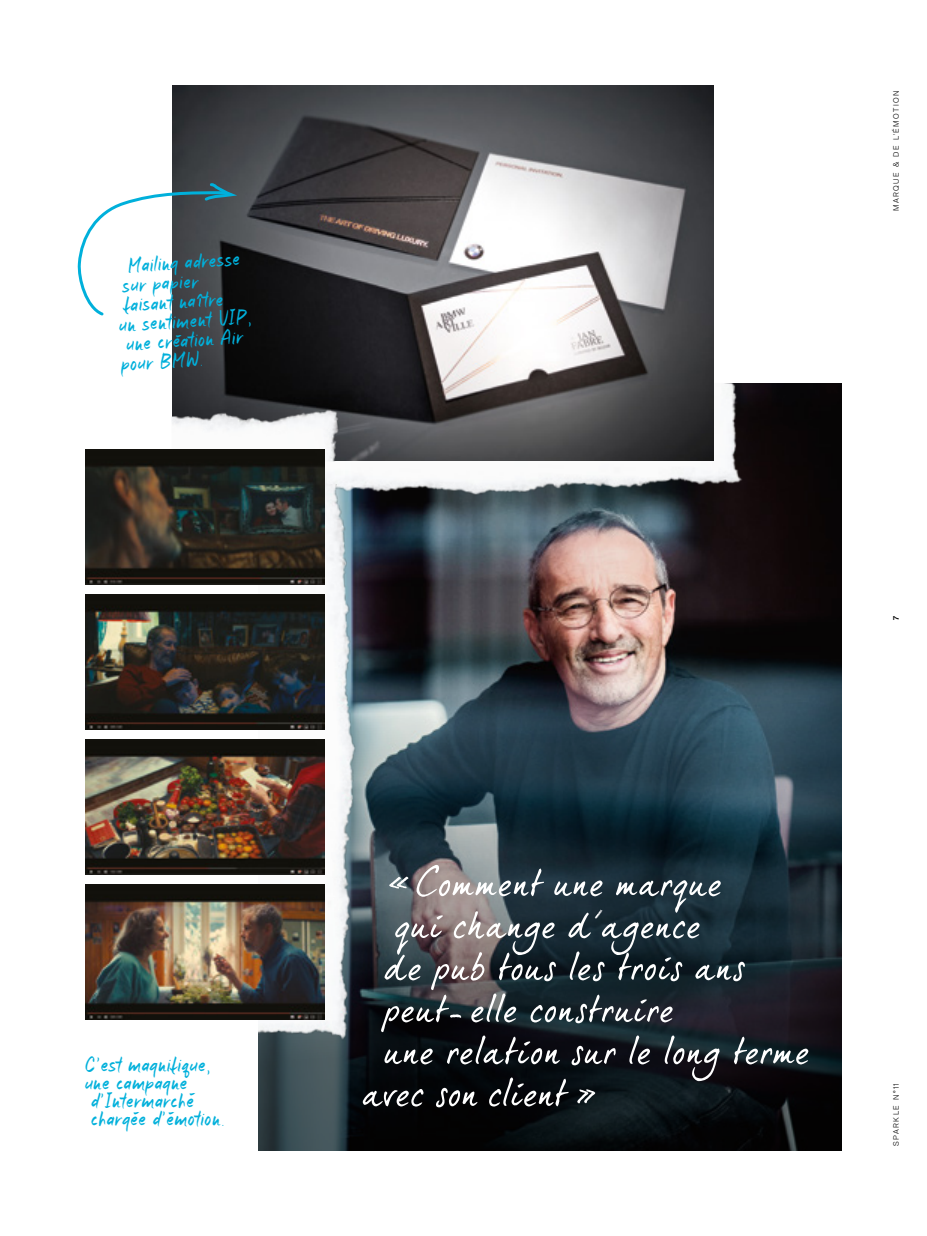
<style>
.page{position:relative;width:927px;height:1236px;background:#fff}
.page>*{position:absolute;margin:0;border:0;box-sizing:border-box;transform-origin:0 0}
.t1{font:22.5px/19.5px "Marker Mark";letter-spacing:.03em;color:#00b0db}
.t2{font:300 7.5px "Suisse Intl";letter-spacing:.2em;color:#000}
.t3{font:600 7.5px "Suisse Intl";color:#000}
</style>
<div class="page">
<img style="left:432px;top:384px;width:410px;height:228px">
<svg style="left:258px;top:612px;width:584px;height:538px;background:#2d3840"></svg>
<img style="left:332px;top:383px;width:461px;height:194px">
<img style="left:172px;top:85px;width:542px;height:375px">
<img style="left:172px;top:391px;width:189px;height:70px">
<img style="left:257px;top:477px;width:175px;height:620px">
<svg style="left:77px;top:182px;width:166px;height:136px"></svg>
<img style="left:85px;top:449px;width:240px;height:135px">
<img style="left:85px;top:594px;width:240px;height:135px">
<img style="left:85px;top:739px;width:240px;height:135px">
<img style="left:85px;top:884px;width:240px;height:135px">
<svg style="left:363px;top:864px;width:445px;height:243px;background:#343c43"></svg>
<p class="t1" style="left:115px;top:257px;width:135px;text-indent:12px;rotate:-3deg">Mailing adresse sur papier<br>faisant na^tre<br>un sentiment VIP, une creation Air pour BMW.</p>
<p class="t1" style="left:175px;top:326px;width:9px">-</p>
<p class="t1" style="left:85px;top:1056px;width:142px;line-height:18px">C'est magnifique, une campagne d'Intermarche chargee d'emotion.</p>
<p class="t1" style="left:189px;top:1084px;width:9px">-</p>
<p class="t1" style="left:133px;top:1103px;width:44px">- -</p>
<p class="t2" style="left:892px;top:211px;width:122px;rotate:-90deg">MARQUE &amp; DE L'ÉMOTION</p>
<p class="t3" style="left:892px;top:620px;width:5px;rotate:-90deg">7</p>
<p class="t2" style="left:892px;top:1145px;width:64px;rotate:-90deg">SPARKLE N°11</p>
</div>
